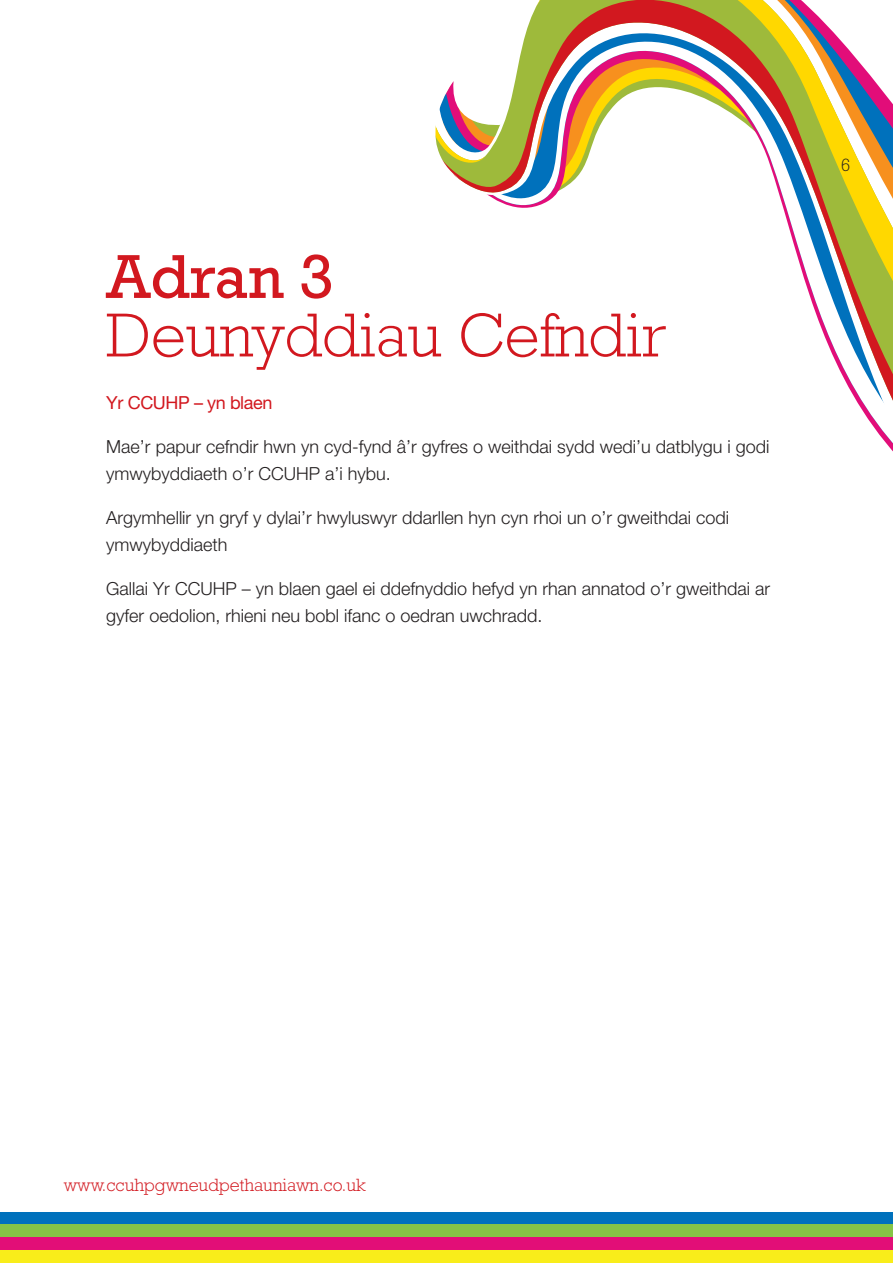
<style>
.page{position:relative;width:893px;height:1263px;background:#fff}
.page>*{position:absolute;margin:0;border:0;box-sizing:border-box;transform-origin:0 0}
.t1{font:300 63px "Rockwell";color:#d2181f}
.t2{font:63px "Rockwell";color:#d2181f}
.t3{font:300 18px/27px "Helvetica Neue";color:#231f20}
.t4{font:300 18px "Rockwell";color:#d2181f}
.t5{font:18px "Helvetica Neue";letter-spacing:-.02em;color:#d2181f}
.t6{font:300 18px "Rockwell";color:#231f20}
</style>
<div class="page">
<svg style="left:474px;top:0;width:419px;height:452px"></svg>
<svg style="left:435px;top:29px;width:65px;height:159px"></svg>
<div style="left:0;top:1212px;width:893px;height:12px;background:#0071bc"></div>
<div style="left:0;top:1224px;width:893px;height:13px;background:#85c446"></div>
<div style="left:0;top:1237px;width:893px;height:13px;background:#e20e77"></div>
<div style="left:0;top:1250px;width:893px;height:13px;background:#f9ed1a"></div>
<h1 class="t2" style="left:106px;top:255px;width:229px">Adran 3</h1>
<h1 class="t1" style="left:106px;top:314px;width:562px">Deunyddiau Cefndir</h1>
<p class="t5" style="left:106px;top:396px;width:168px">Yr CCUHP – yn blaen</p>
<p class="t3" style="left:106px;top:435px;width:665px">Mae’r papur cefndir hwn yn cyd-fynd â’r gyfres o weithdai sydd wedi’u datblygu i godi ymwybyddiaeth o’r CCUHP a’i hybu.</p>
<p class="t3" style="left:106px;top:506px;width:624px">Argymhellir yn gryf y dylai’r hwyluswyr ddarllen hyn cyn rhoi un o’r gweithdai codi ymwybyddiaeth</p>
<p class="t3" style="left:106px;top:577px;width:665px">Gallai Yr CCUHP – yn blaen gael ei ddefnyddio hefyd yn rhan annatod o’r gweithdai ar gyfer oedolion, rhieni neu bobl ifanc o oedran uwchradd.</p>
<p class="t6" style="left:841px;top:159px;width:11px">6</p>
<p class="t4" style="left:64px;top:1179px;width:303px">www.ccuhpgwneudpethauniawn.co.uk</p>
</div>
